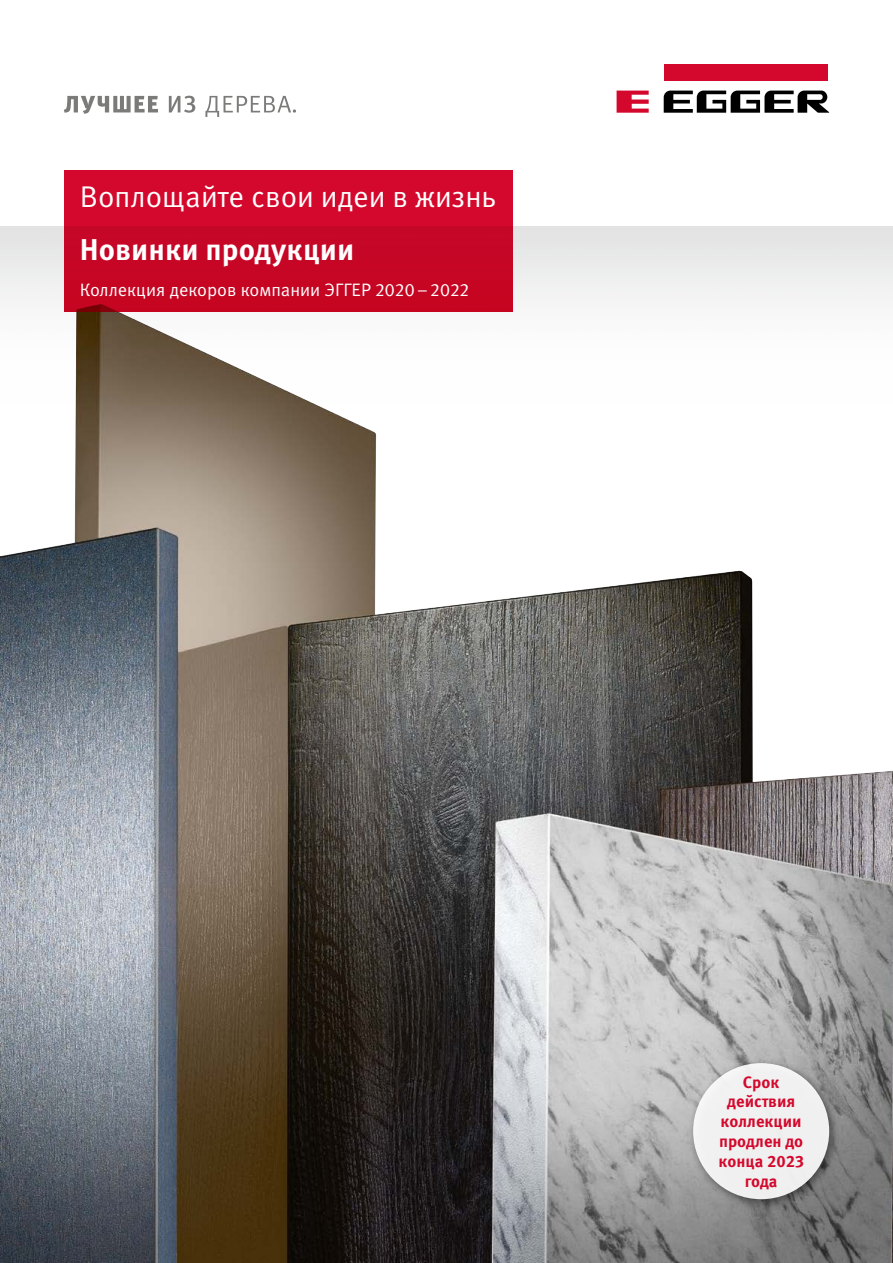
<style>
.page{position:relative;width:893px;height:1263px;background:#fff}
.page>*{position:absolute;margin:0;border:0;box-sizing:border-box;transform-origin:0 0}
.t1{font:30px "Meta Pro";color:#fff}
.t2{font:700 30px "Meta Pro";color:#fff}
.t3{font:18px "Meta Pro";color:#fff}
.t4{font:700 16.5px/19.8px "Meta Pro";color:#d4082c;text-align:center}
</style>
<div class="page">
<img style="left:0;top:403px;width:893px;height:860px">
<img style="left:0;top:226px;width:893px;height:177px">
<div style="left:664px;top:64px;width:163px;height:16px;background:#d4082c"></div>
<svg style="left:617px;top:91px;width:32px;height:22px"></svg>
<svg style="left:664px;top:91px;width:166px;height:22px"></svg>
<div style="left:64px;top:171px;width:448px;height:141px;background:linear-gradient(to right,#cb0727,#cc0727)"></div>
<div style="left:688px;top:1058px;width:153px;height:153px;background:#000;opacity:.5"></div>
<div style="left:693px;top:1063px;width:136px;height:136px;background:#f0f0f0;border-radius:50%"></div>
<svg style="left:169px;top:96px;width:26px;height:17px"></svg>
<svg style="left:205px;top:96px;width:91px;height:21px"></svg>
<svg style="left:64px;top:96px;width:94px;height:18px"></svg>
<h1 class="t1" style="left:80px;top:179px;width:418px">Воплощайте свои идеи в жизнь</h1>
<h1 class="t2" style="left:80px;top:226px;width:276px">Новинки продукции</h1>
<p class="t3" style="left:80px;top:279px;width:391px">Коллекция декоров компании ЭГГЕР 2020–2022</p>
<p class="t4" style="left:718px;top:1071px;width:87px">Срок действия коллекции продлен до конца 2023 года</p>
</div>
